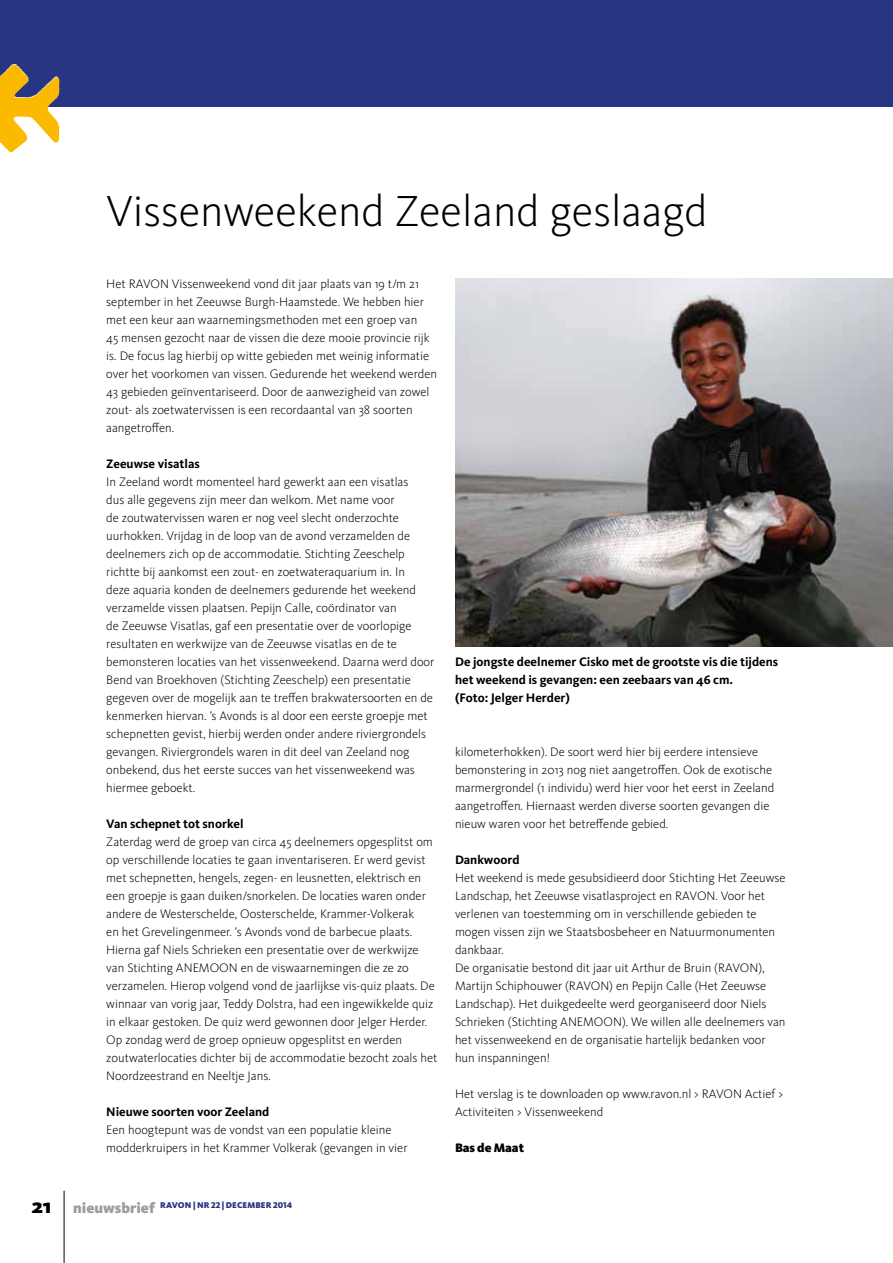
<style>
.page{position:relative;width:893px;height:1263px;background:#fff}
.page>*{position:absolute;margin:0;border:0;box-sizing:border-box;transform-origin:0 0}
.t1{font:300 45px "Kievit OT";color:#000}
.t2{font:300 12.75px/18px "Kievit OT";color:#000}
.t3{font:700 12.75px/18px "Kievit OT";color:#000}
.t4{font:900 12.75px "Kievit OT";color:#000}
.t5{font:900 8.7px "Kievit OT";letter-spacing:.01em;color:#283583}
.s1{font-size:21px;color:#000}
.s2{font-size:15px;color:#9d9d9c}
</style>
<div class="page">
<hr style="left:64px;top:1191px;width:1px;height:72px;background:#000">
<div style="left:0;top:0;width:893px;height:107px;background:#283583"></div>
<img style="left:0;top:64px;width:59px;height:88px">
<img style="left:455px;top:279px;width:438px;height:368px">
<h1 class="t1" style="left:106px;top:183px;width:603px">Vissenweekend Zeeland geslaagd</h1>
<p class="t2" style="left:106px;top:275px;width:332px">Het RAVON Vissenweekend vond dit jaar plaats van 19 t/m 21 september in het Zeeuwse Burgh-Haamstede. We hebben hier met een keur aan waarnemingsmethoden met een groep van<br>45 mensen gezocht naar de vissen die deze mooie provincie rijk is. De focus lag hierbij op witte gebieden met weinig informatie over het voorkomen van vissen. Gedurende het weekend werden 43 gebieden geïnventariseerd. Door de aanwezigheid van zowel zout- als zoetwatervissen is een recordaantal van 38 soorten aangetroffen.</p>
<p class="t3" style="left:106px;top:455px;width:95px">Zeeuwse visatlas</p>
<p class="t2" style="left:106px;top:473px;width:330px">In Zeeland wordt momenteel hard gewerkt aan een visatlas<br>dus alle gegevens zijn meer dan welkom. Met name voor<br>de zoutwatervissen waren er nog veel slecht onderzochte uurhokken. Vrijdag in de loop van de avond verzamelden de deelnemers zich op de accommodatie. Stichting Zeeschelp richtte bij aankomst een zout- en zoetwateraquarium in. In<br>deze aquaria konden de deelnemers gedurende het weekend verzamelde vissen plaatsen. Pepijn Calle, coördinator van<br>de Zeeuwse Visatlas, gaf een presentatie over de voorlopige resultaten en werkwijze van de Zeeuwse visatlas en de te bemonsteren locaties van het vissenweekend. Daarna werd door Bend van Broekhoven (Stichting Zeeschelp) een presentatie gegeven over de mogelijk aan te treffen brakwatersoorten en de kenmerken hiervan. ’s Avonds is al door een eerste groepje met schepnetten gevist, hierbij werden onder andere riviergrondels gevangen. Riviergrondels waren in dit deel van Zeeland nog onbekend, dus het eerste succes van het vissenweekend was hiermee geboekt.</p>
<p class="t3" style="left:106px;top:815px;width:139px">Van schepnet tot snorkel</p>
<p class="t2" style="left:106px;top:833px;width:333px">Zaterdag werd de groep van circa 45 deelnemers opgesplitst om op verschillende locaties te gaan inventariseren. Er werd gevist met schepnetten, hengels, zegen- en leusnetten, elektrisch en een groepje is gaan duiken/snorkelen. De locaties waren onder andere de Westerschelde, Oosterschelde, Krammer-Volkerak<br>en het Grevelingenmeer. ’s Avonds vond de barbecue plaats.<br>Hierna gaf Niels Schrieken een presentatie over de werkwijze van Stichting ANEMOON en de viswaarnemingen die ze zo verzamelen. Hierop volgend vond de jaarlijkse vis-quiz plaats. De winnaar van vorig jaar, Teddy Dolstra, had een ingewikkelde quiz in elkaar gestoken. De quiz werd gewonnen door Jelger Herder.<br>Op zondag werd de groep opnieuw opgesplitst en werden zoutwaterlocaties dichter bij de accommodatie bezocht zoals het Noordzeestrand en Neeltje Jans.</p>
<p class="t3" style="left:106px;top:1103px;width:164px">Nieuwe soorten voor Zeeland</p>
<p class="t2" style="left:106px;top:1121px;width:303px">Een hoogtepunt was de vondst van een populatie kleine modderkruipers in het Krammer Volkerak (gevangen in vier</p>
<p class="t3" style="left:455px;top:653px;width:325px">De jongste deelnemer Cisko met de grootste vis die tijdens het weekend is gevangen: een zeebaars van 46 cm.<br>(Foto: Jelger Herder)</p>
<p class="t2" style="left:455px;top:743px;width:321px">kilometerhokken). De soort werd hier bij eerdere intensieve bemonstering in 2013 nog niet aangetroffen. Ook de exotische marmergrondel (1 individu) werd hier voor het eerst in Zeeland aangetroffen. Hiernaast werden diverse soorten gevangen die nieuw waren voor het betreffende gebied.</p>
<p class="t3" style="left:455px;top:851px;width:66px">Dankwoord</p>
<p class="t2" style="left:455px;top:869px;width:332px">Het weekend is mede gesubsidieerd door Stichting Het Zeeuwse Landschap, het Zeeuwse visatlasproject en RAVON. Voor het verlenen van toestemming om in verschillende gebieden te mogen vissen zijn we Staatsbosbeheer en Natuurmonumenten dankbaar.<br>De organisatie bestond dit jaar uit Arthur de Bruin (RAVON), Martijn Schiphouwer (RAVON) en Pepijn Calle (Het Zeeuwse Landschap). Het duikgedeelte werd georganiseerd door Niels Schrieken (Stichting ANEMOON). We willen alle deelnemers van het vissenweekend en de organisatie hartelijk bedanken voor hun inspanningen!</p>
<p class="t2" style="left:455px;top:1085px;width:329px">Het verslag is te downloaden op www.ravon.nl &gt; RAVON Actief &gt;<br>Activiteiten &gt; Vissenweekend</p>
<p class="t4" style="left:455px;top:1140px;width:70px">bas de maat</p>
<p class="t5" style="left:32px;top:1200px;width:262px"><span class="s1">21</span> <span class="s2">nieuwsbrief</span> RAVON | NR 22 | decembeR 2014</p>
</div>
